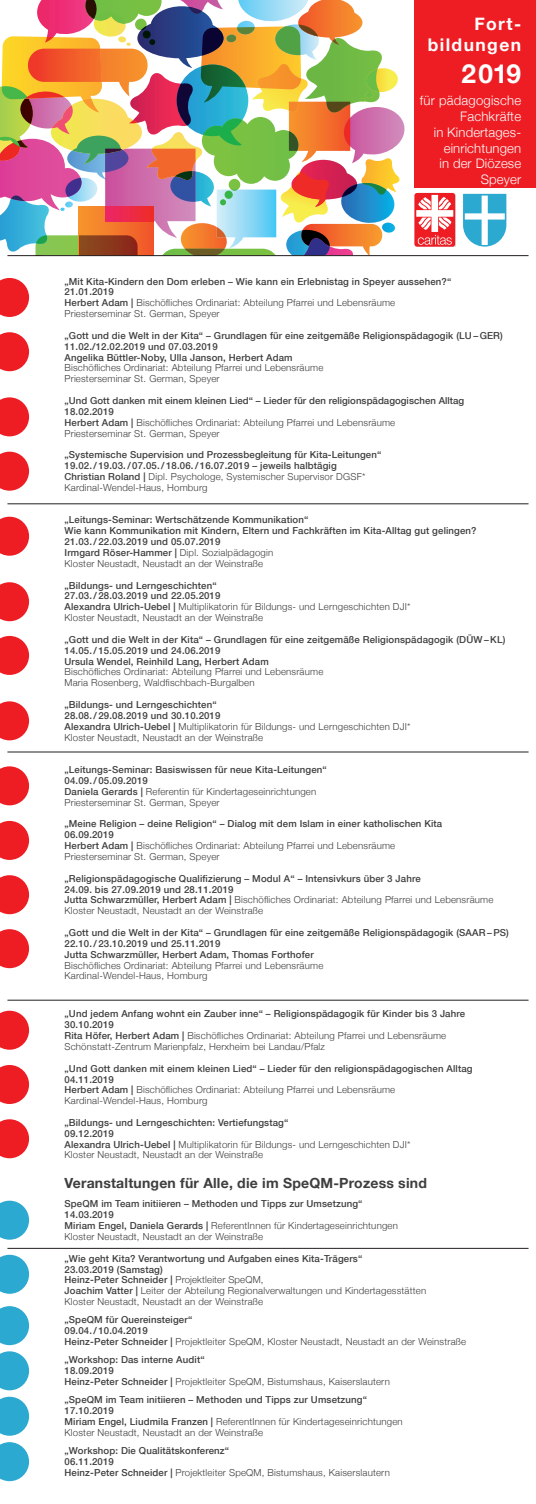
<style>
.page{position:relative;width:536px;height:1504px;background:#fff}
.page>*{position:absolute;margin:0;border:0;box-sizing:border-box;transform-origin:0 0}
.t1{font:700 26.25px "Helvetica Neue";color:#fff}
.t2{font:700 17.5px/21px "Helvetica Neue";letter-spacing:.08em;color:#fff;text-align:right}
.t3{font:700 14px "Helvetica Neue";letter-spacing:.015em;color:#3e3e3f}
.t4{font:300 13.12px/15.8px "Helvetica Neue";letter-spacing:.01em;color:#fff;text-align:right}
.t5{font:500 9.62px/10.8px "Helvetica Neue";letter-spacing:.015em;color:#3e3e3f}
.t6{font:300 9.62px/10.8px "Helvetica Neue";letter-spacing:.02em;color:#3e3e3f}
.s1{font-weight:300}
.s2{font-weight:500}
</style>
<div class="page">
<svg style="left:0;top:582px;width:29px;height:39px"></svg>
<svg style="left:0;top:636px;width:29px;height:39px"></svg>
<svg style="left:0;top:766px;width:29px;height:39px"></svg>
<svg style="left:0;top:701px;width:29px;height:39px"></svg>
<svg style="left:0;top:1010px;width:29px;height:39px"></svg>
<svg style="left:0;top:0;width:404px;height:255px"></svg>
<div style="left:414px;top:0;width:122px;height:187px;background:#ee1d23"></div>
<svg style="left:0;top:278px;width:29px;height:39px"></svg>
<svg style="left:0;top:516px;width:29px;height:39px"></svg>
<svg style="left:0;top:451px;width:29px;height:39px"></svg>
<svg style="left:0;top:397px;width:29px;height:39px"></svg>
<svg style="left:0;top:332px;width:29px;height:39px"></svg>
<svg style="left:0;top:820px;width:29px;height:39px"></svg>
<svg style="left:0;top:875px;width:29px;height:39px"></svg>
<svg style="left:0;top:929px;width:29px;height:39px"></svg>
<svg style="left:0;top:1065px;width:29px;height:38px"></svg>
<svg style="left:0;top:1119px;width:29px;height:39px"></svg>
<svg style="left:0;top:1200px;width:29px;height:39px"></svg>
<svg style="left:0;top:1306px;width:29px;height:38px"></svg>
<svg style="left:0;top:1254px;width:29px;height:39px"></svg>
<svg style="left:0;top:1351px;width:29px;height:38px"></svg>
<svg style="left:0;top:1396px;width:29px;height:39px"></svg>
<svg style="left:0;top:1442px;width:29px;height:38px"></svg>
<div style="left:414px;top:193px;width:41px;height:54px;background:#ee1d23;border-radius:3px"></div>
<svg style="left:416px;top:195px;width:37px;height:50px"></svg>
<svg style="left:463px;top:193px;width:44px;height:54px"></svg>
<hr style="left:7px;top:255px;width:521px;height:1px;background:#231f20">
<hr style="left:7px;top:503px;width:521px;height:1px;background:#231f20">
<hr style="left:7px;top:751px;width:521px;height:1px;background:#231f20">
<hr style="left:7px;top:999px;width:521px;height:1px;background:#231f20">
<hr style="left:7px;top:1247px;width:521px;height:1px;background:#231f20">
<h2 class="t2" style="left:427px;top:13px;width:95px">Fort&shy;bildungen</h2>
<h1 class="t1" style="left:461px;top:57px;width:61px">2019</h1>
<h3 class="t4" style="left:420px;top:92px;width:103px">für pädagogische<br>Fachkräfte<br>in Kindertages&shy;einrichtungen<br>in der Diözese<br>Speyer</h3>
<p class="t5" style="left:64px;top:275px;width:388px">„Mit Kita-Kindern den Dom erleben – Wie kann ein Erlebnistag in Speyer aussehen?“ 21.01.2019<br>Herbert Adam | <span class="s1">Bischöfliches Ordinariat: Abteilung Pfarrei und Lebensräume Priesterseminar St. German, Speyer</span></p>
<p class="t5" style="left:64px;top:330px;width:440px">„Gott und die Welt in der Kita“ – Grundlagen für eine zeitgemäße Religionspädagogik (LU – GER)<br>11.02./12.02.2019 und 07.03.2019<br>Angelika Büttler-Noby, Ulla Janson, Herbert Adam</p>
<p class="t6" style="left:64px;top:362px;width:260px">Bischöfliches Ordinariat: Abteilung Pfarrei und Lebensräume<br>Priesterseminar St. German, Speyer</p>
<p class="t5" style="left:64px;top:395px;width:401px">„Und Gott danken mit einem kleinen Lied“ – Lieder für den religionspädagogischen Alltag 18.02.2019<br>Herbert Adam | <span class="s1">Bischöfliches Ordinariat: Abteilung Pfarrei und Lebensräume Priesterseminar St. German, Speyer</span></p>
<p class="t5" style="left:64px;top:449px;width:318px">„Systemische Supervision und Prozessbegleitung für Kita-Leitungen“ 19.02. / 19.03. / 07.05. / 18.06. / 16.07.2019 – jeweils halbtägig<br>Christian Roland | <span class="s1">Dipl. Psychologe, Systemischer Supervisor DGSF* Kardinal-Wendel-Haus, Homburg</span></p>
<p class="t5" style="left:64px;top:514px;width:413px">„Leitungs-Seminar: Wertschätzende Kommunikation“<br>Wie kann Kommunikation mit Kindern, Eltern und Fachkräften im Kita-Alltag gut gelingen?<br>21.03. / 22.03.2019 und 05.07.2019<br>Irmgard Röser-Hammer | <span class="s1">Dipl. Sozialpädagogin<br>Kloster Neustadt, Neustadt an der Weinstraße</span></p>
<p class="t6" style="left:64px;top:579px;width:347px"><span class="s2">„Bildungs- und Lerngeschichten“<br>27.03. / 28.03.2019 und 22.05.2019<br>Alexandra Ulrich-Uebel |</span> Multiplikatorin für Bildungs- und Lerngeschichten DJI* Kloster Neustadt, Neustadt an der Weinstraße</p>
<p class="t5" style="left:64px;top:634px;width:442px">„Gott und die Welt in der Kita“ – Grundlagen für eine zeitgemäße Religionspädagogik (DÜW – KL)<br>14.05. / 15.05.2019 und 24.06.2019<br>Ursula Wendel, Reinhild Lang, Herbert Adam</p>
<p class="t6" style="left:64px;top:666px;width:260px">Bischöfliches Ordinariat: Abteilung Pfarrei und Lebensräume<br>Maria Rosenberg, Waldfischbach-Burgalben</p>
<p class="t6" style="left:64px;top:699px;width:347px"><span class="s2">„Bildungs- und Lerngeschichten“<br>28.08. / 29.08.2019 und 30.10.2019<br>Alexandra Ulrich-Uebel |</span> Multiplikatorin für Bildungs- und Lerngeschichten DJI* Kloster Neustadt, Neustadt an der Weinstraße</p>
<p class="t5" style="left:64px;top:764px;width:264px">„Leitungs-Seminar: Basiswissen für neue Kita-Leitungen“ 04.09. / 05.09.2019<br>Daniela Gerards | <span class="s1">Referentin für Kindertageseinrichtungen Priesterseminar St. German, Speyer</span></p>
<p class="t5" style="left:64px;top:818px;width:379px">„Meine Religion – deine Religion“ – Dialog mit dem Islam in einer katholischen Kita 06.09.2019<br>Herbert Adam | <span class="s1">Bischöfliches Ordinariat: Abteilung Pfarrei und Lebensräume Priesterseminar St. German, Speyer</span></p>
<p class="t5" style="left:64px;top:872px;width:430px">„Religionspädagogische Qualifizierung – Modul A“ – Intensivkurs über 3 Jahre<br>24.09. bis 27.09.2019 und 28.11.2019<br>Jutta Schwarzmüller, Herbert Adam | <span class="s1">Bischöfliches Ordinariat: Abteilung Pfarrei und Lebensräume Kloster Neustadt, Neustadt an der Weinstraße</span></p>
<p class="t5" style="left:64px;top:926px;width:446px">„Gott und die Welt in der Kita“ – Grundlagen für eine zeitgemäße Religionspädagogik (SAAR – PS)<br>22.10. / 23.10.2019 und 25.11.2019<br>Jutta Schwarzmüller, Herbert Adam, Thomas Forthofer</p>
<p class="t6" style="left:64px;top:959px;width:260px">Bischöfliches Ordinariat: Abteilung Pfarrei und Lebensräume<br>Kardinal-Wendel-Haus, Homburg</p>
<p class="t6" style="left:64px;top:1008px;width:402px"><span class="s2">„Und jedem Anfang wohnt ein Zauber inne“ – Religionspädagogik für Kinder bis 3 Jahre 30.10.2019<br>Rita Höfer, Herbert Adam |</span> Bischöfliches Ordinariat: Abteilung Pfarrei und Lebensräume Schönstatt-Zentrum Marienpfalz, Herxheim bei Landau/Pfalz</p>
<p class="t5" style="left:64px;top:1062px;width:409px">„Und Gott danken mit einem kleinen Lied“ – Lieder für den religionspädagogischen Alltag 04.11.2019<br>Herbert Adam | <span class="s1">Bischöfliches Ordinariat: Abteilung Pfarrei und Lebensräume Kardinal-Wendel-Haus, Homburg</span></p>
<p class="t6" style="left:64px;top:1116px;width:347px"><span class="s2">„Bildungs- und Lerngeschichten: Vertiefungstag“<br>09.12.2019<br>Alexandra Ulrich-Uebel |</span> Multiplikatorin für Bildungs- und Lerngeschichten DJI* Kloster Neustadt, Neustadt an der Weinstraße</p>
<h3 class="t3" style="left:64px;top:1174px;width:364px">Veranstaltungen für Alle, die im SpeQM-Prozess sind</h3>
<p class="t5" style="left:64px;top:1198px;width:335px">SpeQM im Team initiieren – Methoden und Tipps zur Umsetzung“ 14.03.2019<br>Miriam Engel, Daniela Gerards | <span class="s1">ReferentInnen für Kindertageseinrichtungen Kloster Neustadt, Neustadt an der Weinstraße</span></p>
<p class="t6" style="left:64px;top:1252px;width:363px"><span class="s2">„Wie geht Kita? Verantwortung und Aufgaben eines Kita-Trägers“<br>23.03.2019 (Samstag)<br>Heinz-Peter Schneider |</span> Projektleiter SpeQM,<br><span class="s2">Joachim Vatter |</span> Leiter der Abteilung Regionalverwaltungen und Kindertagesstätten Kloster Neustadt, Neustadt an der Weinstraße</p>
<p class="t5" style="left:64px;top:1314px;width:403px">„SpeQM für Quereinsteiger“<br>09.04. / 10.04.2019<br>Heinz-Peter Schneider | <span class="s1">Projektleiter SpeQM, Kloster Neustadt, Neustadt an der Weinstraße</span></p>
<p class="t5" style="left:64px;top:1354px;width:327px">„Workshop: Das interne Audit“<br>18.09.2019<br>Heinz-Peter Schneider | <span class="s1">Projektleiter SpeQM, Bistumshaus, Kaiserslautern</span></p>
<p class="t5" style="left:64px;top:1394px;width:340px">„SpeQM im Team initiieren – Methoden und Tipps zur Umsetzung“ 17.10.2019<br>Miriam Engel, Liudmila Franzen | <span class="s1">ReferentInnen für Kindertageseinrichtungen Kloster Neustadt, Neustadt an der Weinstraße</span></p>
<p class="t5" style="left:64px;top:1444px;width:327px">„Workshop: Die Qualitätskonferenz“<br>06.11.2019<br>Heinz-Peter Schneider | <span class="s1">Projektleiter SpeQM, Bistumshaus, Kaiserslautern</span></p>
</div>
